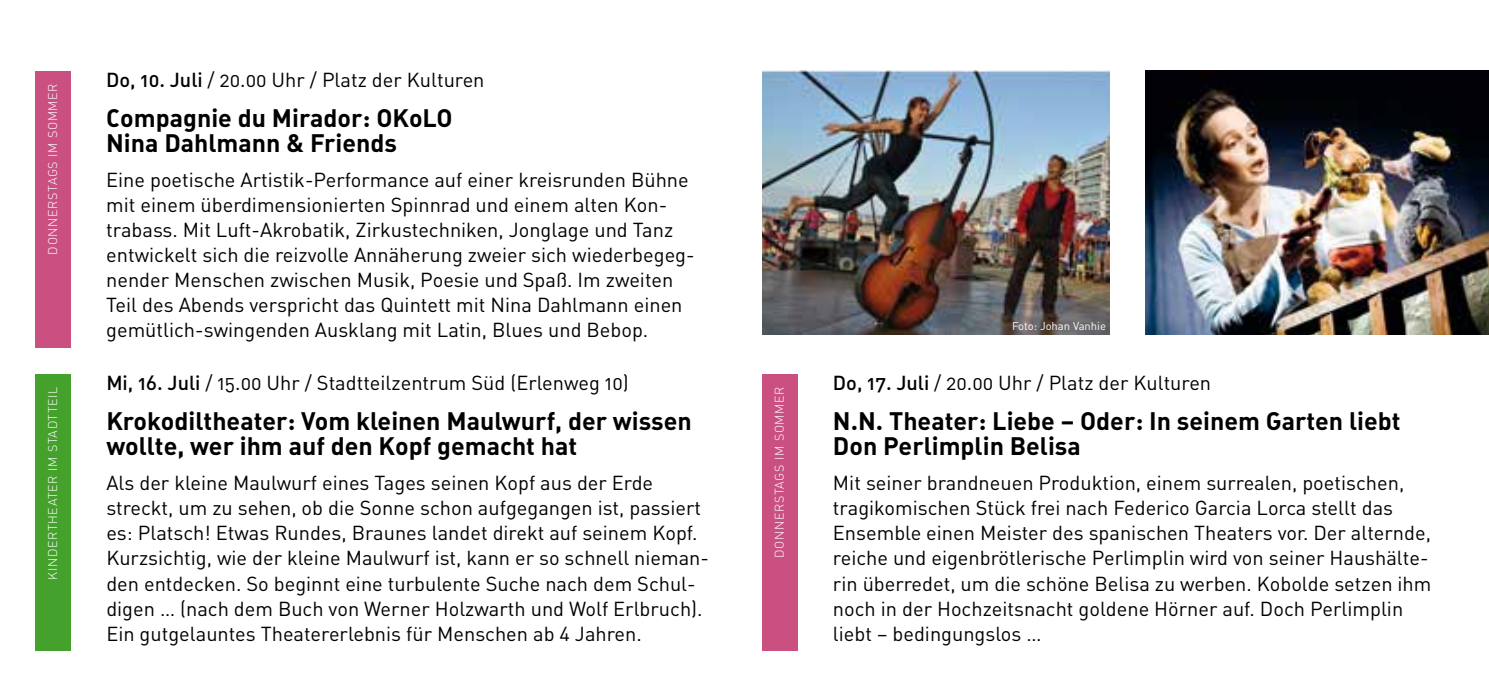
<style>
.page{position:relative;width:1489px;height:695px;background:#fff}
.page>*{position:absolute;margin:0;border:0;box-sizing:border-box;transform-origin:0 0}
.t1{font:25px/25px "DIN Bold Alternate";color:#000}
.t2{font:20px/25px "DIN";color:#000}
.t3{font:20px "DIN Regular Alternate";color:#000}
.t4{font:12.5px "DIN Light Alternate";letter-spacing:.05em;color:#fff}
.t5{font:11.25px "DIN Regular Alternate";color:#fff}
.s1{font-family:"DIN Medium Alternate"}
</style>
<div class="page">
<div style="left:35px;top:374px;width:36px;height:276px;background:#44a12b"></div>
<img style="left:1145px;top:71px;width:343px;height:264px">
<div style="left:35px;top:71px;width:36px;height:276px;background:#c95081"></div>
<div style="left:762px;top:374px;width:35px;height:276px;background:#c95081"></div>
<img style="left:762px;top:71px;width:347px;height:263px">
<p class="t4" style="left:45px;top:254px;width:173px;rotate:-90deg">DONNERSTAGS IM SOMMER</p>
<p class="t4" style="left:45px;top:580px;width:195px;rotate:-90deg">KINDERTHEATER IM STADTTEIL</p>
<p class="t3" style="left:106px;top:68px;width:380px"><span class="s1">Do, 10. Juli</span> / 20.00 Uhr / Platz der Kulturen</p>
<p class="t1" style="left:106px;top:105px;width:348px">Compagnie du Mirador: OKoLO<br>Nina Dahlmann &amp; Friends</p>
<p class="t2" style="left:106px;top:167px;width:590px">Eine poetische Artistik-Performance auf einer kreisrunden Bühne mit einem überdimensionierten Spinnrad und einem alten Kon&shy;trabass. Mit Luft-Akrobatik, Zirkustechniken, Jonglage und Tanz entwickelt sich die reizvolle Annäherung zweier sich wiederbegeg&shy;nender Menschen zwischen Musik, Poesie und Spaß. Im zweiten Teil des Abends verspricht das Quintett mit Nina Dahlmann einen gemütlich-swingenden Ausklang mit Latin, Blues und Bebop.</p>
<p class="t3" style="left:106px;top:371px;width:524px"><span class="s1">Mi, 16. Juli</span> / 15.00 Uhr / Stadtteilzentrum Süd (Erlenweg 10)</p>
<p class="t1" style="left:106px;top:409px;width:587px">Krokodiltheater: Vom kleinen Maulwurf, der wissen wollte, wer ihm auf den Kopf gemacht hat</p>
<p class="t2" style="left:106px;top:470px;width:604px">Als der kleine Maulwurf eines Tages seinen Kopf aus der Erde streckt, um zu sehen, ob die Sonne schon aufgegangen ist, passiert es: Platsch! Etwas Rundes, Braunes landet direkt auf seinem Kopf.<br>Kurzsichtig, wie der kleine Maulwurf ist, kann er so schnell nieman&shy;den entdecken. So beginnt eine turbulente Suche nach dem Schul&shy;digen … (nach dem Buch von Werner Holzwarth und Wolf Erlbruch).<br>Ein gutgelauntes Theatererlebnis für Menschen ab 4 Jahren.</p>
<p class="t4" style="left:771px;top:557px;width:173px;rotate:-90deg">DONNERSTAGS IM SOMMER</p>
<p class="t5" style="left:1012px;top:319px;width:95px">Foto: Johan Vanhie</p>
<p class="t3" style="left:833px;top:371px;width:380px"><span class="s1">Do, 17. Juli</span> / 20.00 Uhr / Platz der Kulturen</p>
<p class="t1" style="left:833px;top:409px;width:569px">N.N. Theater: Liebe – Oder: In seinem Garten liebt<br>Don Perlimplin Belisa</p>
<p class="t2" style="left:833px;top:470px;width:600px">Mit seiner brandneuen Produktion, einem surrealen, poetischen, tragikomischen Stück frei nach Federico Garcia Lorca stellt das Ensemble einen Meister des spanischen Theaters vor. Der alternde, reiche und eigenbrötlerische Perlimplin wird von seiner Haushälte&shy;rin überredet, um die schöne Belisa zu werben. Kobolde setzen ihm noch in der Hochzeitsnacht goldene Hörner auf. Doch Perlimplin liebt – bedingungslos …</p>
</div>
